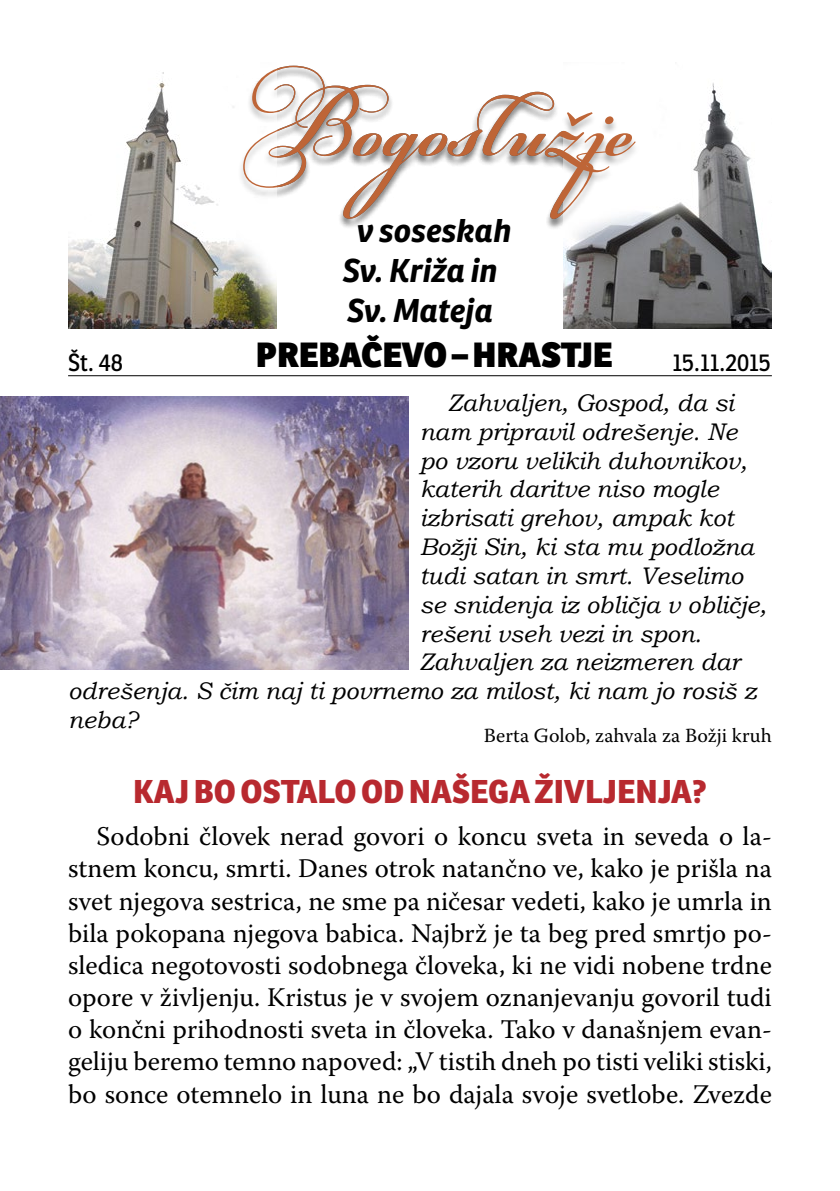
<style>
.page{position:relative;width:840px;height:1191px;background:#fff}
.page>*{position:absolute;margin:0;border:0;box-sizing:border-box;transform-origin:0 0}
._3_Besedilo{font:700 108px "PF Champion Script Pro";color:#be6537}
._3_Besedilo-2{font:800 34px "Ronnia";color:#000}
._2_Naslov{font:800 32px "Ronnia";color:#b8292f}
._3_Besedilo-3{font:italic 700 32px/40px "Ronnia";color:#000;text-align:center}
._3_Besedilo-4{font:26.8px/32.2px "Warnock Pro";color:#000;text-align:justify}
.Citat{font:italic 24px "Bookman Old Style";color:#000}
._1_DATUM_glava{font:24px "Ronnia";color:#000;scale:.94 1}
._3_Besedilo-5{font:20px "Warnock Pro";letter-spacing:.005em;color:#000}
</style>
<div class="page">
<img style="left:563px;top:83px;width:208px;height:246px">
<img style="left:68px;top:72px;width:208px;height:257px">
<hr style="left:68px;top:375px;width:703px;height:1px;background:#000">
<img style="left:0;top:397px;width:408px;height:272px">
<div style="left:238px;top:66px;width:402px;height:164px;background:#000;opacity:.3"></div>
<p class="_3_Besedilo" style="left:240px;top:55px;width:389px">Bogoslužje</p>
<p class="_3_Besedilo-3" style="left:342px;top:210px;width:170px">v soseskah<br>Sv. Križa in<br>Sv. Mateja</p>
<p class="_3_Besedilo-2" style="left:256px;top:332px;width:358px">PREBAČEVO – HRASTJE</p>
<p class="_1_DATUM_glava" style="left:68px;top:347px;width:60px">Št. 48</p>
<p class="_1_DATUM_glava" style="left:672px;top:347px;width:106px">15.11.2015</p>
<p class="Citat" style="left:448px;top:386px;width:287px">Zahvaljen, Gospod, da si</p>
<p class="Citat" style="left:419px;top:415px;width:319px">nam pripravil odrešenje. Ne</p>
<p class="Citat" style="left:419px;top:444px;width:329px">po vzoru velikih duhovnikov,</p>
<p class="Citat" style="left:419px;top:473px;width:300px">katerih daritve niso mogle</p>
<p class="Citat" style="left:419px;top:502px;width:315px">izbrisati grehov, ampak kot</p>
<p class="Citat" style="left:419px;top:530px;width:336px">Božji Sin, ki sta mu podložna</p>
<p class="Citat" style="left:419px;top:559px;width:325px">tudi satan in smrt. Veselimo</p>
<p class="Citat" style="left:419px;top:588px;width:348px">se snidenja iz obličja v obličje,</p>
<p class="Citat" style="left:419px;top:617px;width:283px">rešeni vseh vezi in spon.</p>
<p class="Citat" style="left:419px;top:646px;width:322px">Zahvaljen za neizmeren dar</p>
<p class="Citat" style="left:68px;top:674px;width:689px">odrešenja. S čim naj ti povrnemo za milost, ki nam jo rosiš z</p>
<p class="Citat" style="left:68px;top:703px;width:72px">neba?</p>
<p class="_3_Besedilo-5" style="left:483px;top:723px;width:289px">Berta Golob, zahvala za Božji kruh</p>
<p class="_2_Naslov" style="left:133px;top:771px;width:575px">KAJ BO OSTALO OD NAŠEGA ŽIVLJENJA?</p>
<p class="_3_Besedilo-4" style="left:68px;top:820px;width:705px;text-indent:28px">Sodobni človek nerad govori o koncu sveta in seveda o la&shy;stnem koncu, smrti. Danes otrok natančno ve, kako je prišla na svet njegova sestrica, ne sme pa ničesar vedeti, kako je umrla in bila pokopana njegova babica. Najbrž je ta beg pred smrtjo po&shy;sledica negotovosti sodobnega človeka, ki ne vidi nobene trdne opore v življenju. Kristus je v svojem oznanjevanju govoril tudi o končni prihodnosti sveta in človeka. Tako v današnjem evan&shy;geliju beremo temno napoved: „V tistih dneh po tisti veliki stiski, bo sonce otemnelo in luna ne bo dajala svoje svetlobe. Zvezde</p>
</div>
